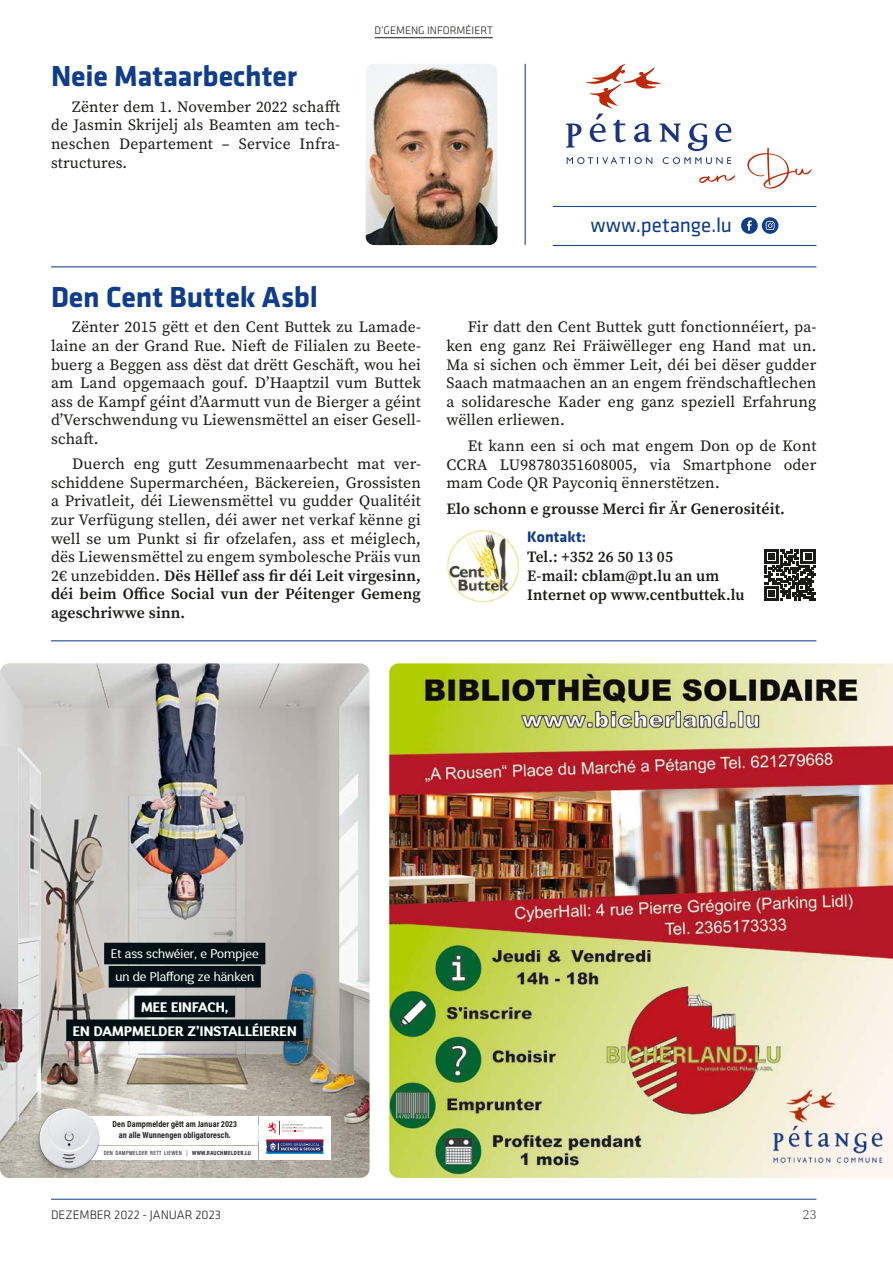
<style>
.page{position:relative;width:893px;height:1263px;background:#fff}
.page>*{position:absolute;margin:0;border:0;box-sizing:border-box;transform-origin:0 0}
.t1{font:700 30px "Klavika";letter-spacing:-.005em;color:#103d8c}
.t2{font:21px "Klavika";color:#103d8c}
.t3{font:15.75px/18.6px "Source Serif Pro";letter-spacing:.01em;color:#1a1a18;text-align:justify}
.t4{font:600 15.75px/19px "Source Serif Pro";letter-spacing:.01em;color:#1a1a18}
.t5{font:700 15.75px "Klavika";color:#103d8c}
.t6{font:700 13.8px/23.9px "D Blues";letter-spacing:.015em;color:#fff;text-align:center}
.t7{font:300 13.5px "Source Serif Pro";color:#1a1a18}
.t8{font:300 12.75px "Klavika";color:#1a1a18}
.t9{font:12.6px/23.2px "D Blues";color:#fff;text-align:center}
.t10{font:300 11.25px "Klavika";color:#1a1a18}
.t11{font:700 8.85px/10.5px "Acumin Pro Cond";letter-spacing:.01em;color:#1a1a18;text-align:center}
.t12{font:500 6px "Acumin Pro Cond";letter-spacing:.055em;color:#1a1a18}
.s1{font-weight:600}
.s2{font-weight:300}
.s3{font-weight:700}
</style>
<div class="page">
<hr style="left:51px;top:1199px;width:765px;height:1px;background:#103d8c">
<hr style="left:375px;top:37px;width:118px;height:1px;background:#1a1a18">
<hr style="left:51px;top:266px;width:765px;height:1px;background:#103d8c">
<hr style="left:51px;top:640px;width:765px;height:1px;background:#103d8c">
<hr style="left:525px;top:64px;width:1px;height:181px;background:#103d8c">
<svg style="left:699px;top:175px;width:36px;height:8px"></svg>
<svg style="left:747px;top:148px;width:65px;height:41px"></svg>
<svg style="left:567px;top:157px;width:85px;height:7px"></svg>
<svg style="left:663px;top:157px;width:68px;height:7px"></svg>
<svg style="left:715px;top:123px;width:16px;height:19px"></svg>
<svg style="left:566px;top:64px;width:114px;height:84px"></svg>
<svg style="left:687px;top:123px;width:20px;height:28px"></svg>
<hr style="left:553px;top:206px;width:263px;height:1px;background:#103d8c">
<hr style="left:553px;top:245px;width:263px;height:1px;background:#103d8c">
<svg style="left:741px;top:217px;width:37px;height:17px"></svg>
<img style="left:0;top:663px;width:369px;height:515px">
<div style="left:104px;top:943px;width:161px;height:21px;background:#021115"></div>
<div style="left:109px;top:966px;width:152px;height:21px;background:#021115"></div>
<div style="left:134px;top:996px;width:101px;height:21px;background:#021115"></div>
<div style="left:66px;top:1019px;width:237px;height:22px;background:#021115"></div>
<div style="left:259px;top:1116px;width:72px;height:43px;background:#fff"></div>
<svg style="left:266px;top:1121px;width:57px;height:33px"></svg>
<div style="left:50px;top:1116px;width:208px;height:29px;background:#fff"></div>
<div style="left:50px;top:1146px;width:208px;height:13px;background:#fff"></div>
<img style="left:21px;top:1083px;width:106px;height:94px">
<img style="left:366px;top:64px;width:131px;height:181px">
<img style="left:389px;top:663px;width:504px;height:515px">
<img style="left:446px;top:529px;width:74px;height:74px;border-radius:37px">
<svg style="left:764px;top:549px;width:51px;height:51px"></svg>
<h1 class="t1" style="left:51px;top:60px;width:248px">Neie Mataarbechter</h1>
<p class="t3" style="left:51px;top:97px;width:291px;text-indent:21px">Zënter dem 1. November 2022 schafft de Jasmin Skrijelj als Beamten am tech&shy;neschen Departement – Service Infra&shy;structures.</p>
<p class="t10" style="left:375px;top:24px;width:120px">D’GEMENG INFORMÉIERT</p>
<h2 class="t2" style="left:591px;top:214px;width:143px">www.petange.lu</h2>
<h1 class="t1" style="left:51px;top:281px;width:268px">Den Cent Buttek Asbl</h1>
<p class="t3" style="left:51px;top:318px;width:371px;text-indent:21px">Zënter 2015 gëtt et den Cent Buttek zu Lamade&shy;laine an der Grand Rue. Nieft de Filialen zu Beete&shy;buerg a Beggen ass dëst dat drëtt Geschäft, wou hei am Land opgemaach gouf. DʼHaaptzil vum Buttek ass de Kampf géint dʼAarmutt vun de Bierger a géint dʼVerschwendung vu Liewensmëttel an eiser Gesell&shy;schaft.</p>
<p class="t3" style="left:51px;top:455px;width:371px;text-indent:21px">Duerch eng gutt Zesummenaarbecht mat ver&shy;schiddene Supermarchéen, Bäckereien, Grossisten a Privatleit, déi Liewensmëttel vu gudder Qualitéit zur Verfügung stellen, déi awer net verkaf kënne gi well se um Punkt si fir ofzelafen, ass et méiglech, dës Liewensmëttel zu engem symbolesche Präis vun 2€ unzebidden. <span class="s1">Dës Hëllef ass fir déi Leit virgesinn, déi beim Office Social vun der Péitenger Gemeng ageschriwwe sinn.</span></p>
<p class="t3" style="left:446px;top:318px;width:371px;text-indent:21px">Fir datt den Cent Buttek gutt fonctionnéiert, pa&shy;ken eng ganz Rei Fräiwëlleger eng Hand mat un.<br>Ma si sichen och ëmmer Leit, déi bei dëser gudder Saach matmaachen an an engem frëndschaftlechen a solidaresche Kader eng ganz speziell Erfahrung wëllen erliewen.</p>
<p class="t3" style="left:446px;top:437px;width:371px;text-indent:21px">Et kann een si och mat engem Don op de Kont CCRA LU98780351608005, via Smartphone oder mam Code QR Payconiq ënnerstëtzen.</p>
<p class="t4" style="left:446px;top:499px;width:340px">Elo schonn e grousse Merci fir Är Generositéit.</p>
<p class="t5" style="left:527px;top:528px;width:60px">Kontakt:</p>
<p class="t4" style="left:527px;top:547px;width:219px">Tel.: +352 26 50 13 05<br>E-mail: cblam@pt.lu an um<br>Internet op www.centbuttek.lu</p>
<p class="t9" style="left:111px;top:941px;width:149px">Et ass schwéier, e Pompjee un de Plaffong ze hänken</p>
<p class="t6" style="left:73px;top:995px;width:225px">MEE EINFACH,<br>EN DAMPMELDER Z’INSTALLÉIEREN</p>
<p class="t11" style="left:113px;top:1119px;width:126px">Den Dampmelder gëtt am Januar 2023 an alle Wunnengen obligatoresch.</p>
<p class="t12" style="left:104px;top:1149px;width:149px">DEN DAMPMELDER RETT LIEWEN <span class="s2">|</span> <span class="s3">WWW.RAUCHMELDER.LU</span></p>
<p class="t8" style="left:51px;top:1208px;width:172px">DEZEMBER 2022 - JANUAR 2023</p>
<p class="t7" style="left:803px;top:1206px;width:15px">23</p>
</div>
